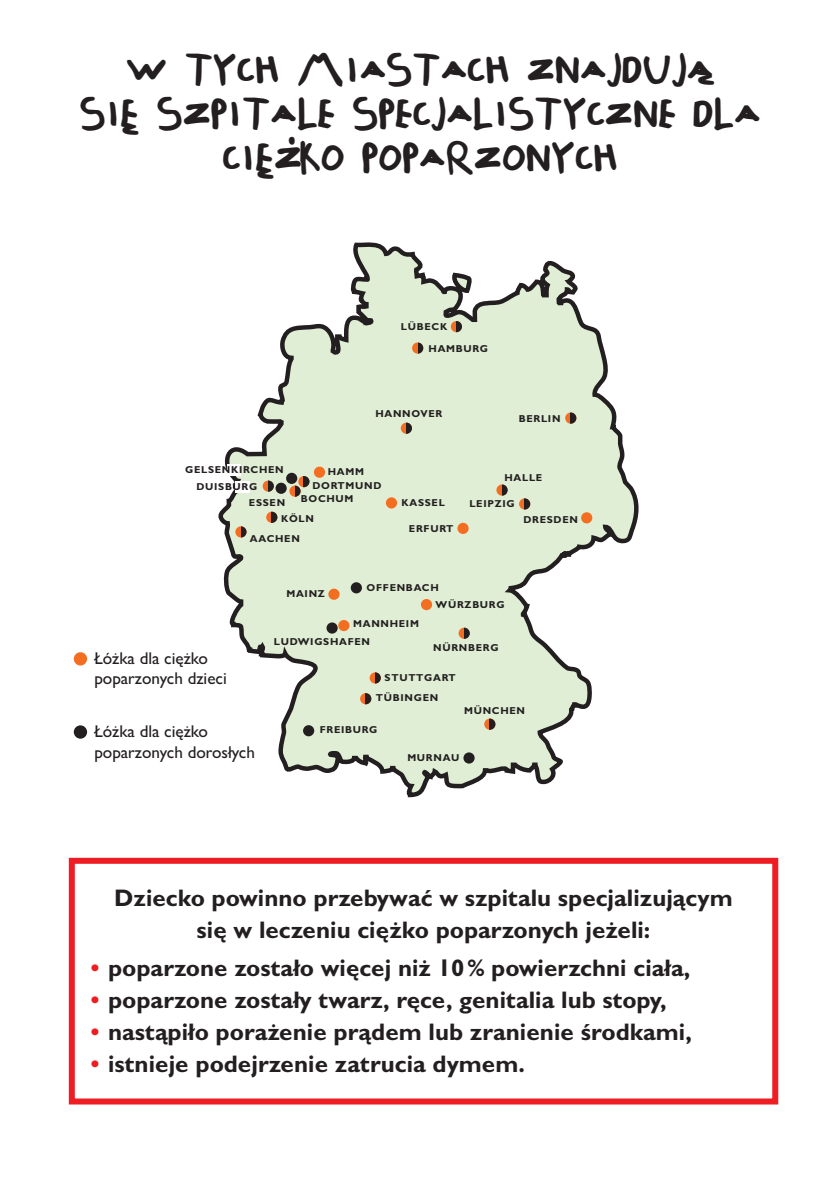
<style>
.page{position:relative;width:840px;height:1191px;background:#fff}
.page>*{position:absolute;margin:0;border:0;box-sizing:border-box;transform-origin:0 0}
.t1{font:34px/44px "Childs Play Age Six";color:#231f20}
.t2{font:700 24px/32px "Gill Sans MT Pro";color:#231f20;text-align:center}
.Copy{font:500 17.2px/20.6px "Gill Sans MT Pro";color:#231f20}
.t3{font:700 10px/17.2px "Gill Alt One";letter-spacing:.07em;color:#231f20}
.s1{color:#ee1d23}
</style>
<div class="page">
<svg style="left:218px;top:242px;width:421px;height:556px"></svg>
<div style="left:412px;top:342px;width:11px;height:12px;background:#f36e21;border-radius:50%"></div>
<svg style="left:418px;top:342px;width:5px;height:12px"></svg>
<div style="left:450px;top:321px;width:11px;height:11px;background:#f36e21;border-radius:50%"></div>
<div style="left:456px;top:321px;width:5px;height:11px;background:#231f20"></div>
<div style="left:565px;top:412px;width:11px;height:12px;background:#f36e21;border-radius:50%"></div>
<div style="left:570px;top:412px;width:6px;height:12px;background:#231f20"></div>
<div style="left:580px;top:512px;width:12px;height:11px;background:#f36e21;border-radius:50%"></div>
<div style="left:519px;top:498px;width:11px;height:11px;background:#f36e21;border-radius:50%"></div>
<div style="left:524px;top:498px;width:6px;height:11px;background:#231f20"></div>
<div style="left:496px;top:484px;width:11px;height:11px;background:#f36e21;border-radius:50%"></div>
<div style="left:501px;top:484px;width:6px;height:11px;background:#231f20"></div>
<div style="left:457px;top:523px;width:11px;height:11px;background:#f36e21;border-radius:50%"></div>
<svg style="left:458px;top:627px;width:11px;height:12px"></svg>
<div style="left:464px;top:627px;width:5px;height:12px;background:#231f20"></div>
<div style="left:385px;top:497px;width:12px;height:11px;background:#f36e21;border-radius:50%"></div>
<div style="left:350px;top:582px;width:12px;height:11px;background:#231f20;border-radius:50%"></div>
<div style="left:369px;top:672px;width:11px;height:11px;background:#f36e21;border-radius:50%"></div>
<div style="left:375px;top:672px;width:5px;height:11px;background:#231f20"></div>
<div style="left:235px;top:526px;width:11px;height:11px;background:#f36e21;border-radius:50%"></div>
<div style="left:241px;top:526px;width:5px;height:11px;background:#231f20"></div>
<div style="left:328px;top:588px;width:11px;height:12px;background:#f36e21;border-radius:50%"></div>
<div style="left:338px;top:620px;width:11px;height:11px;background:#f36e21;border-radius:50%"></div>
<div style="left:326px;top:622px;width:11px;height:11px;background:#231f20;border-radius:50%"></div>
<div style="left:266px;top:512px;width:11px;height:11px;background:#f36e21;border-radius:50%"></div>
<div style="left:271px;top:512px;width:6px;height:11px;background:#231f20"></div>
<div style="left:289px;top:485px;width:11px;height:12px;background:#f36e21;border-radius:50%"></div>
<div style="left:295px;top:485px;width:5px;height:12px;background:#231f20"></div>
<div style="left:314px;top:466px;width:11px;height:12px;background:#f36e21;border-radius:50%"></div>
<div style="left:298px;top:476px;width:11px;height:11px;background:#f36e21;border-radius:50%"></div>
<div style="left:303px;top:476px;width:6px;height:11px;background:#231f20"></div>
<div style="left:275px;top:483px;width:11px;height:11px;background:#231f20;border-radius:50%"></div>
<svg style="left:262px;top:480px;width:12px;height:12px"></svg>
<svg style="left:268px;top:480px;width:6px;height:12px"></svg>
<div style="left:286px;top:473px;width:11px;height:11px;background:#231f20;border-radius:50%"></div>
<svg style="left:400px;top:422px;width:12px;height:12px"></svg>
<svg style="left:406px;top:422px;width:6px;height:12px"></svg>
<div style="left:235px;top:481px;width:14px;height:12px;background:#fff"></div>
<div style="left:227px;top:464px;width:13px;height:11px;background:#fff"></div>
<div style="left:484px;top:718px;width:11px;height:12px;background:#f36e21;border-radius:50%"></div>
<div style="left:489px;top:718px;width:6px;height:12px;background:#231f20"></div>
<div style="left:463px;top:752px;width:11px;height:11px;background:#231f20;border-radius:50%"></div>
<div style="left:303px;top:725px;width:11px;height:11px;background:#231f20;border-radius:50%"></div>
<div style="left:360px;top:693px;width:11px;height:11px;background:#f36e21;border-radius:50%"></div>
<div style="left:365px;top:693px;width:6px;height:11px;background:#231f20"></div>
<div style="left:420px;top:599px;width:12px;height:11px;background:#f36e21;border-radius:50%"></div>
<div style="left:74px;top:652px;width:13px;height:13px;background:#f36e21;border-radius:50%"></div>
<div style="left:74px;top:725px;width:13px;height:13px;background:#231f20;border-radius:50%"></div>
<div style="left:69px;top:857px;width:708px;height:247px;border:6px solid #ee1d23"></div>
<p class="t1" style="left:79px;top:49px;width:636px;text-indent:46px">W TYCH MIASTACH ZNAJDUJA‹<br>SIE</p>
<p class="t1" style="left:222px;top:93px;width:539px;text-indent:-66px">SZPITALE SPECJALISTYCZNE DLA<br>CIEZ˙KO POPARZONYCH</p>
<p class="t1" style="left:122px;top:109px;width:19px">‹</p>
<p class="t1" style="left:256px;top:153px;width:19px">‹</p>
<p class="t3" style="left:428px;top:316px;width:61px;line-height:21.4px;text-indent:-28px">LÜBECK<br>HAMBURG</p>
<p class="t3" style="left:375px;top:404px;width:68px">HANNOVER</p>
<p class="t3" style="left:518px;top:409px;width:43px">BERLIN</p>
<p class="t3" style="left:196px;top:461px;width:89px;text-indent:-11px">GELSENKIRCHEN<br>DUISBURG</p>
<p class="t3" style="left:281px;top:494px;width:34px;line-height:16.2px;text-indent:-32px">ESSEN<br>KÖLN</p>
<p class="t3" style="left:250px;top:530px;width:51px">AACHEN</p>
<p class="t3" style="left:327px;top:463px;width:38px">HAMM</p>
<p class="t3" style="left:312px;top:477px;width:70px">DORTMUND</p>
<p class="t3" style="left:300px;top:490px;width:54px">BOCHUM</p>
<p class="t3" style="left:401px;top:494px;width:45px">KASSEL</p>
<p class="t3" style="left:408px;top:520px;width:46px">ERFURT</p>
<p class="t3" style="left:504px;top:469px;width:39px">HALLE</p>
<p class="t3" style="left:469px;top:495px;width:47px">LEIPZIG</p>
<p class="t3" style="left:523px;top:511px;width:56px">DRESDEN</p>
<p class="Copy" style="left:94px;top:647px;width:134px">Łóżka dla ciężko poparzonych dzieci</p>
<p class="Copy" style="left:94px;top:721px;width:162px">Łóżka dla ciężko poparzonych dorosłych</p>
<p class="t3" style="left:366px;top:579px;width:74px">OFFENBACH</p>
<p class="t3" style="left:274px;top:615px;width:146px;line-height:17.8px;text-indent:79px">MANNHEIM<br>LUDWIGSHAFEN</p>
<p class="t3" style="left:433px;top:638px;width:67px">NÜRNBERG</p>
<p class="t3" style="left:375px;top:668px;width:81px;line-height:20px;text-indent:9px">STUTTGART<br>TÜBINGEN</p>
<p class="t3" style="left:319px;top:721px;width:59px">FREIBURG</p>
<p class="t3" style="left:407px;top:749px;width:53px">MURNAU</p>
<p class="t3" style="left:286px;top:585px;width:40px">MAINZ</p>
<p class="t3" style="left:435px;top:595px;width:70px">WÜRZBURG</p>
<p class="t3" style="left:464px;top:702px;width:62px">MÜNCHEN</p>
<p class="t2" style="left:114px;top:882px;width:619px">Dziecko powinno przebywać w szpitalu specjalizującym się w leczeniu ciężko poparzonych jeżeli:</p>
<p class="t2" style="left:91px;top:951px;width:600px"><span class="s1">•</span> poparzone zostało więcej niż 10% powierzchni ciała,</p>
<p class="t2" style="left:91px;top:983px;width:577px"><span class="s1">•</span> poparzone zostały twarz, ręce, genitalia lub stopy,</p>
<p class="t2" style="left:91px;top:1015px;width:602px"><span class="s1">•</span> nastąpiło porażenie prądem lub zranienie środkami,</p>
<p class="t2" style="left:91px;top:1047px;width:435px"><span class="s1">•</span> istnieje podejrzenie zatrucia dymem.</p>
</div>
